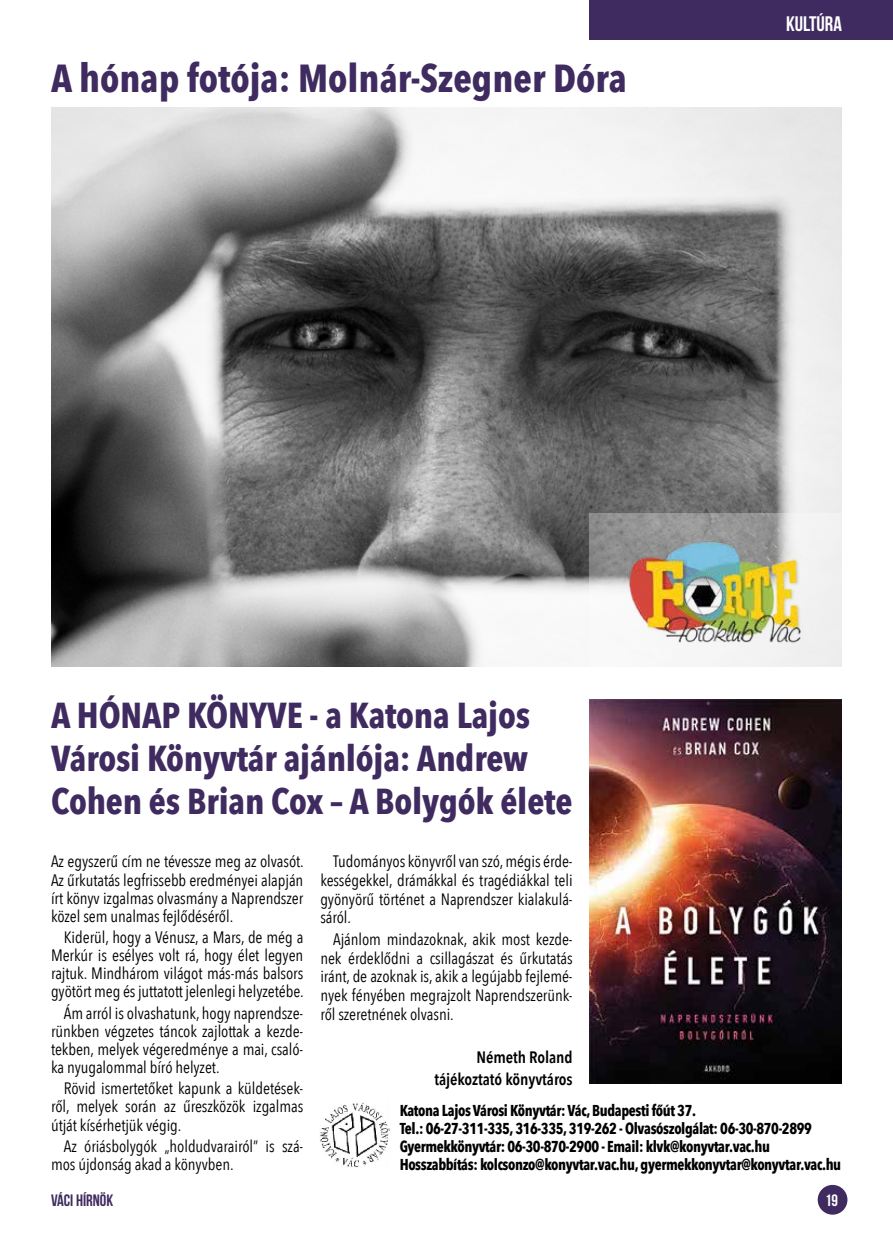
<style>
.page{position:relative;width:893px;height:1255px;background:#fff}
.page>*{position:absolute;margin:0;border:0;box-sizing:border-box;transform-origin:0 0}
.t1{font:700 39px "Avenir Next Condensed";color:#3f2b5f}
.t2{font:700 36px/43.2px "Avenir Next Condensed";letter-spacing:-.005em;color:#3f2b5f}
.t3{font:700 21px "Bebas Neue";color:#fff}
.t4{font:16.5px/18.1px "Avenir Next Condensed";letter-spacing:-.005em;color:#000;text-align:justify}
.t5{font:600 16.5px/21.6px "Avenir Next Condensed";letter-spacing:-.005em;color:#000;text-align:right}
.t6{font:700 16.5px "Bebas Neue";color:#3f2b5f}
.t7{font:700 16.5px "Bebas Neue";color:#fff}
.t8{font:700 15.75px/18px "Avenir Next Condensed";letter-spacing:-.025em;color:#000;scale:.94 1}
</style>
<div class="page">
<img style="left:320px;top:1102px;width:70px;height:66px">
<div style="left:818px;top:1184px;width:29px;height:30px;background:#3f2b5f;border-radius:50%"></div>
<div style="left:590px;top:0;width:303px;height:39px;background:#3f2b5f"></div>
<img style="left:51px;top:107px;width:791px;height:559px">
<img style="left:590px;top:513px;width:252px;height:153px">
<img style="left:590px;top:699px;width:252px;height:384px">
<h1 class="t1" style="left:51px;top:55px;width:577px">A hónap fotója: Molnár-Szegner Dóra</h1>
<p class="t3" style="left:786px;top:12px;width:57px">KULTÚRA</p>
<h2 class="t2" style="left:51px;top:693px;width:523px">A HÓNAP KÖNYVE - a Katona Lajos<br>Városi Könyvtár ajánlója: Andrew<br>Cohen és Brian Cox – A Bolygók élete</h2>
<p class="t4" style="left:51px;top:851px;width:254px">Az egyszerű cím ne tévessze meg az olvasót.<br>Az űrkutatás legfrissebb eredményei alapján írt könyv izgalmas olvasmány a Naprendszer közel sem unalmas fejlődéséről.</p>
<p class="t4" style="left:51px;top:927px;width:254px;text-indent:13px">Kiderül, hogy a Vénusz, a Mars, de még a Merkúr is esélyes volt rá, hogy élet legyen rajtuk. Mindhárom világot más-más balsors gyötört meg és juttatott jelenlegi helyzetébe.</p>
<p class="t4" style="left:51px;top:1002px;width:254px;text-indent:13px">Ám arról is olvashatunk, hogy naprendsze&shy;rünkben végzetes táncok zajlottak a kezde&shy;tekben, melyek végeredménye a mai, csaló&shy;ka nyugalommal bíró helyzet.</p>
<p class="t4" style="left:51px;top:1078px;width:254px;text-indent:13px">Rövid ismertetőket kapunk a küldetések&shy;ről, melyek során az űreszközök izgalmas útját kísérhetjük végig.</p>
<p class="t4" style="left:51px;top:1135px;width:254px;text-indent:13px">Az óriásbolygók „holdudvarairól” is szá&shy;mos újdonság akad a könyvben.</p>
<p class="t4" style="left:320px;top:851px;width:254px;line-height:18.6px;text-indent:13px">Tudományos könyvről van szó, mégis érde&shy;kességekkel, drámákkal és tragédiákkal teli gyönyörű történet a Naprendszer kialakulá&shy;sáról.</p>
<p class="t4" style="left:320px;top:929px;width:254px;line-height:18.6px;text-indent:13px">Ajánlom mindazoknak, akik most kezde&shy;nek érdeklődni a csillagászat és űrkutatás iránt, de azoknak is, akik a legújabb fejlemé&shy;nyek fényében megrajzolt Naprendszerünk&shy;ről szeretnének olvasni.</p>
<p class="t5" style="left:434px;top:1045px;width:140px">Németh Roland tájékoztató könyvtáros</p>
<p class="t8" style="left:400px;top:1101px;width:471px">Katona Lajos Városi Könyvtár: Vác, Budapesti főút 37.<br>Tel.: 06-27-311-335, 316-335, 319-262 - Olvasószolgálat: 06-30-870-2899<br>Gyermekkönyvtár: 06-30-870-2900 - Email: klvk@konyvtar.vac.hu Hosszabbítás: kolcsonzo@konyvtar.vac.hu, gyermekkonyvtar@konyvtar.vac.hu</p>
<p class="t6" style="left:51px;top:1190px;width:64px">VÁCI HÍRNÖK</p>
<p class="t7" style="left:825px;top:1190px;width:15px">19</p>
</div>
